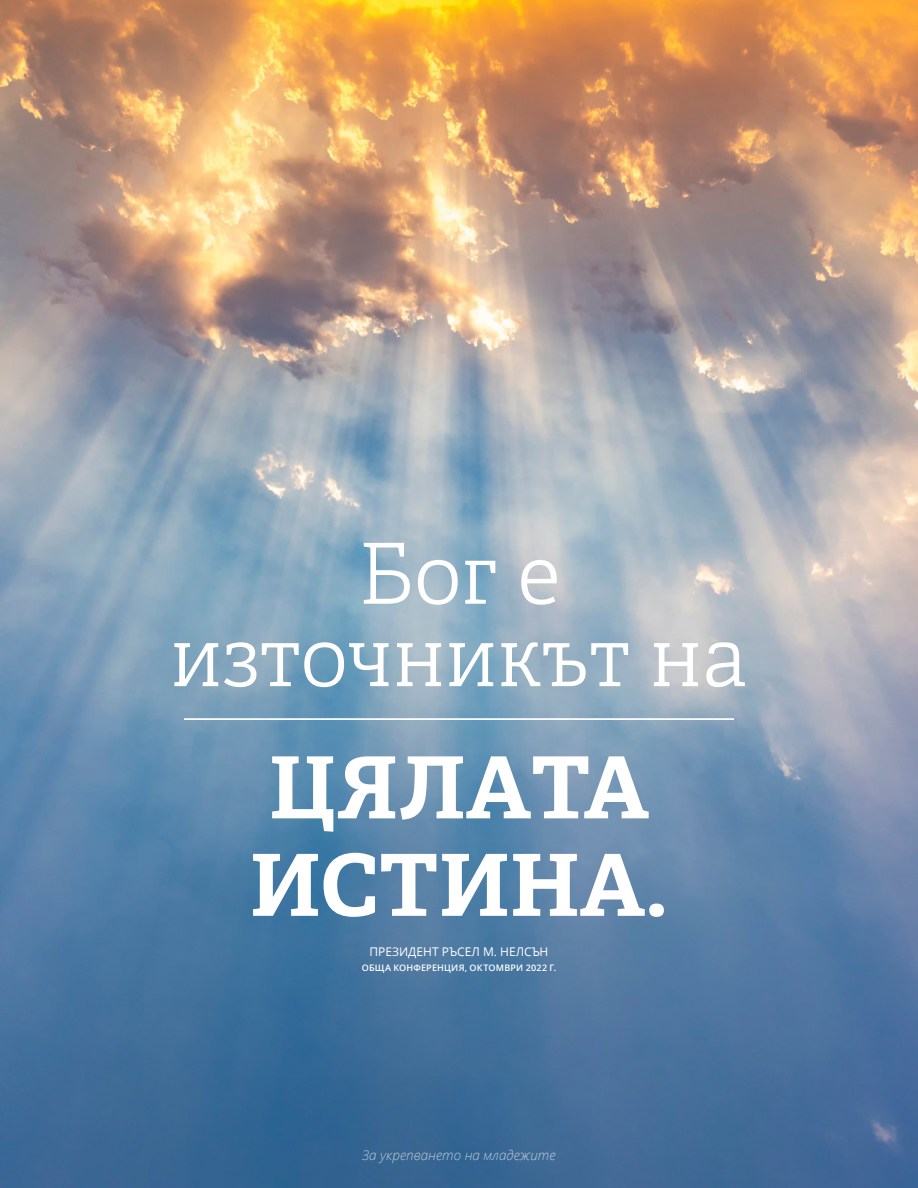
<style>
.page{position:relative;width:918px;height:1188px;background:#fff}
.page>*{position:absolute;margin:0;border:0;box-sizing:border-box;transform-origin:0 0}
.Pull_Quote_Nelson1{font:700 85.65px/97.5px "Helam Slablds Lat";color:#fff}
.Pull_Quote_Nelson1-2{font:300 84.15px/82.3px "Helam Slablds Lat";color:#fff;text-align:center}
.t1{font:italic 300 13.5px "Dots Solidlds Lat";color:#fff}
.Side_QT_Citation_cen{font:12px "Dots Solidlds Lat";color:#fff}
.Side_QT_Citation_cen-2{font:600 9px "Dots Solidlds Lat";letter-spacing:.025em;color:#fff}
</style>
<div class="page">
<img style="left:0;top:0;width:918px;height:1188px">
<hr style="left:184px;top:718px;width:550px;height:2px;background:#fff">
<p class="Pull_Quote_Nelson1-2" style="left:170px;top:531px;width:579px">Бог е източникът на</p>
<p class="Pull_Quote_Nelson1" style="left:250px;top:738px;width:420px">ЦЯЛАТА<br>ИСТИНА.</p>
<p class="Side_QT_Citation_cen" style="left:370px;top:943px;width:180px">ПРЕЗИДЕНТ РЪСЕЛ М. НЕЛСЪН</p>
<p class="Side_QT_Citation_cen-2" style="left:362px;top:961px;width:196px">ОБЩА КОНФЕРЕНЦИЯ, ОКТОМВРИ 2022 Г.</p>
<h3 class="t1" style="left:362px;top:1145px;width:195px">За укрепването на младежите</h3>
</div>
